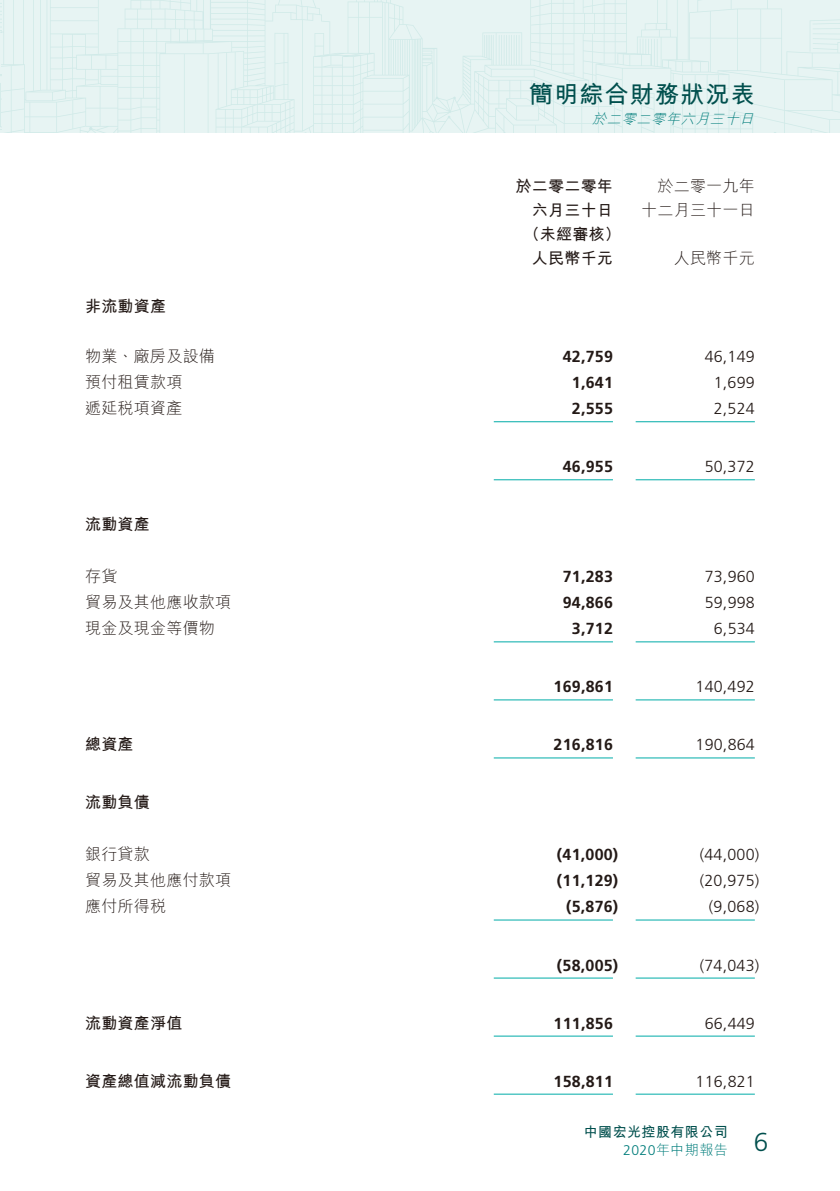
<style>
.page{position:relative;width:840px;height:1191px;background:#fff}
.page>*{position:absolute;margin:0;border:0;box-sizing:border-box;transform-origin:0 0}
.t1{font:300 26px "Frutiger LT Std";color:#004f4d}
.t2{font:700 24px "M Hei HK";letter-spacing:.05em;color:#004f4d}
.t3{font:700 16px "Frutiger LT Std";letter-spacing:.015em;color:#231916}
.t4{font:300 16px "Frutiger LT Std";letter-spacing:.015em;color:#231916}
.t5{font:300 16px "M Hei HK";letter-spacing:.015em;color:#231916}
.t6{font:700 16px/24px "M Hei HK";letter-spacing:.015em;color:#231916;text-align:center}
.t7{font:italic 300 14px "M Hei HK";color:#007d7b}
.t8{font:700 14px "M Hei HK";letter-spacing:.03em;color:#004f4d}
.t9{font:300 14px "M Hei HK";letter-spacing:.03em;color:#007d7b}
.s1{font-family:"Frutiger LT Std"}
</style>
<div class="page">
<svg style="left:1px;top:0;width:838px;height:133px;background:#e4f2f1"></svg>
<svg style="left:0;top:0;width:1px;height:133px"></svg>
<hr style="left:493px;top:421px;width:119px;height:1px;background:#00aca8">
<hr style="left:635px;top:421px;width:119px;height:1px;background:#00aca8">
<hr style="left:493px;top:479px;width:119px;height:1px;background:#00aca8">
<hr style="left:635px;top:479px;width:119px;height:1px;background:#00aca8">
<hr style="left:493px;top:641px;width:119px;height:1px;background:#00aca8">
<hr style="left:635px;top:641px;width:119px;height:1px;background:#00aca8">
<hr style="left:493px;top:699px;width:119px;height:1px;background:#00aca8">
<hr style="left:635px;top:699px;width:119px;height:1px;background:#00aca8">
<hr style="left:493px;top:757px;width:119px;height:1px;background:#00aca8">
<hr style="left:635px;top:757px;width:119px;height:1px;background:#00aca8">
<hr style="left:493px;top:919px;width:119px;height:1px;background:#00aca8">
<hr style="left:635px;top:919px;width:119px;height:1px;background:#00aca8">
<hr style="left:493px;top:977px;width:119px;height:1px;background:#00aca8">
<hr style="left:635px;top:977px;width:119px;height:1px;background:#00aca8">
<hr style="left:493px;top:1035px;width:119px;height:1px;background:#00aca8">
<hr style="left:635px;top:1035px;width:119px;height:1px;background:#00aca8">
<hr style="left:493px;top:1093px;width:119px;height:1px;background:#00aca8">
<hr style="left:635px;top:1093px;width:119px;height:1px;background:#00aca8">
<h2 class="t2" style="left:528px;top:77px;width:227px">簡明綜合財務狀況表</h2>
<p class="t7" style="left:592px;top:111px;width:166px">於二零二零年六月三十日</p>
<p class="t6" style="left:515px;top:173px;width:99px">於二零二零年</p>
<p class="t5" style="left:657px;top:178px;width:99px">於二零一九年</p>
<p class="t6" style="left:523px;top:197px;width:99px">六月三十日（未經審核(</p>
<p class="t5" style="left:641px;top:202px;width:115px">十二月三十一日</p>
<p class="t6" style="left:531px;top:245px;width:82px">人民幣千元</p>
<p class="t5" style="left:673px;top:250px;width:82px">人民幣千元</p>
<p class="t6" style="left:85px;top:293px;width:82px">非流動資產</p>
<p class="t5" style="left:85px;top:348px;width:131px">物業、廠房及設備</p>
<p class="t3" style="left:562px;top:347px;width:52px">42,759</p>
<p class="t4" style="left:704px;top:347px;width:52px">46,149</p>
<p class="t5" style="left:85px;top:374px;width:99px">預付租賃款項</p>
<p class="t3" style="left:571px;top:373px;width:42px">1,641</p>
<p class="t4" style="left:713px;top:373px;width:42px">1,699</p>
<p class="t5" style="left:85px;top:400px;width:99px">遞延稅項資產</p>
<p class="t3" style="left:571px;top:399px;width:42px">2,555</p>
<p class="t4" style="left:713px;top:399px;width:42px">2,524</p>
<p class="t3" style="left:562px;top:457px;width:52px">46,955</p>
<p class="t4" style="left:704px;top:457px;width:52px">50,372</p>
<p class="t6" style="left:85px;top:511px;width:66px">流動資產</p>
<p class="t5" style="left:85px;top:568px;width:34px">存貨</p>
<p class="t3" style="left:562px;top:567px;width:52px">71,283</p>
<p class="t4" style="left:704px;top:568px;width:52px">73,960</p>
<p class="t5" style="left:85px;top:594px;width:147px">貿易及其他應收款項</p>
<p class="t3" style="left:562px;top:593px;width:52px">94,866</p>
<p class="t4" style="left:704px;top:594px;width:52px">59,998</p>
<p class="t5" style="left:85px;top:620px;width:131px">現金及現金等價物</p>
<p class="t3" style="left:571px;top:619px;width:42px">3,712</p>
<p class="t4" style="left:713px;top:620px;width:42px">6,534</p>
<p class="t3" style="left:553px;top:677px;width:61px">169,861</p>
<p class="t4" style="left:695px;top:678px;width:61px">140,492</p>
<p class="t6" style="left:85px;top:731px;width:50px">總資產</p>
<p class="t3" style="left:553px;top:735px;width:61px">216,816</p>
<p class="t4" style="left:695px;top:736px;width:61px">190,864</p>
<p class="t6" style="left:85px;top:789px;width:66px">流動負債</p>
<p class="t5" style="left:85px;top:846px;width:66px">銀行貸款</p>
<p class="t3" style="left:556px;top:845px;width:63px">)41,000(</p>
<p class="t4" style="left:699px;top:846px;width:61px">)44,000(</p>
<p class="t5" style="left:85px;top:872px;width:147px">貿易及其他應付款項</p>
<p class="t3" style="left:556px;top:871px;width:63px">)11,129(</p>
<p class="t4" style="left:699px;top:872px;width:61px">)20,975(</p>
<p class="t5" style="left:85px;top:898px;width:82px">應付所得稅</p>
<p class="t3" style="left:565px;top:897px;width:54px">)5,876(</p>
<p class="t4" style="left:708px;top:898px;width:52px">)9,068(</p>
<p class="t3" style="left:556px;top:955px;width:63px">)58,005(</p>
<p class="t4" style="left:699px;top:956px;width:61px">)74,043(</p>
<p class="t6" style="left:85px;top:1009px;width:99px">流動資產淨值</p>
<p class="t3" style="left:553px;top:1013px;width:61px">111,856</p>
<p class="t4" style="left:704px;top:1014px;width:52px">66,449</p>
<p class="t6" style="left:85px;top:1067px;width:147px">資產總值減流動負債</p>
<p class="t3" style="left:553px;top:1071px;width:61px">158,811</p>
<p class="t4" style="left:695px;top:1072px;width:61px">116,821</p>
<p class="t8" style="left:583px;top:1121px;width:145px">中國宏光控股有限公司</p>
<p class="t9" style="left:623px;top:1142px;width:106px"><span class="s1">2020</span>年中期報告</p>
<h1 class="t1" style="left:753px;top:1127px;width:16px">6</h1>
</div>
